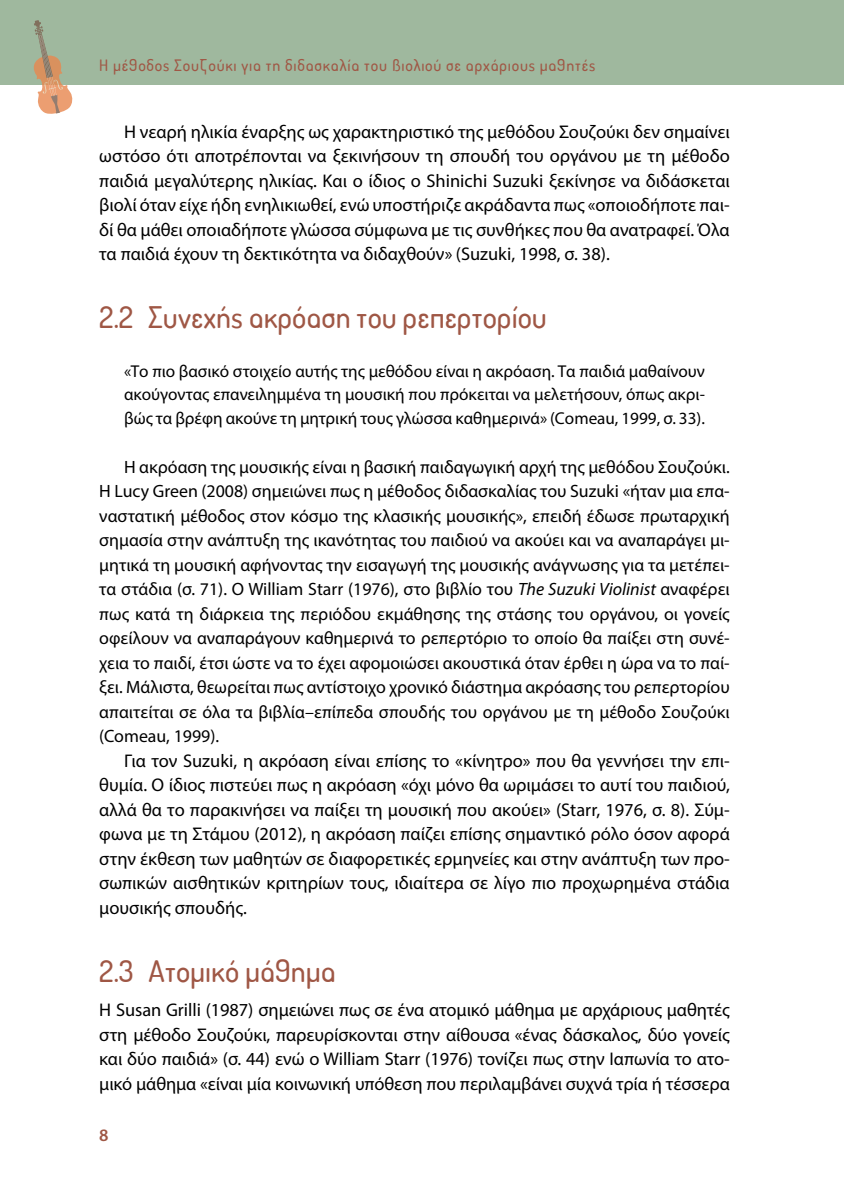
<style>
.page{position:relative;width:844px;height:1191px;background:#fff}
.page>*{position:absolute;margin:0;border:0;box-sizing:border-box;transform-origin:0 0}
.t1{font:500 29.75px "Aka Acid Dosis";color:#9f5745}
.t2{font:18.38px/24.5px "Myriad Pro";color:#000;text-align:justify}
.t3{font:17.85px/24.5px "Myriad Pro";color:#000;text-align:justify}
.t4{font:600 17.5px "Myriad Pro";color:#9f5745}
.t5{font:17.15px/23.6px "Myriad Pro";color:#000;text-align:justify}
.t6{font:500 15.75px "Aka Acid Dosis";letter-spacing:.05em;color:#9f5745}
.s1{font-style:italic}
</style>
<div class="page">
<div style="left:0;top:0;width:843px;height:84px;background:#9fb89e"></div>
<svg style="left:33px;top:20px;width:40px;height:94px"></svg>
<p class="t6" style="left:99px;top:55px;width:497px">Η μέθοδος Σουζούκι για τη διδασκαλία του βιολιού σε αρχάριους μαθητές</p>
<p class="t2" style="left:99px;top:119px;width:632px;text-indent:25px">Η νεαρή ηλικία έναρξης ως χαρακτηριστικό της μεθόδου Σουζούκι δεν σημαίνει ωστόσο ότι αποτρέπονται να ξεκινήσουν τη σπουδή του οργάνου με τη μέθοδο παιδιά μεγαλύτερης ηλικίας. Και ο ίδιος ο Shinichi Suzuki ξεκίνησε να διδάσκεται βιολί όταν είχε ήδη ενηλικιωθεί, ενώ υποστήριζε ακράδαντα πως «οποιοδήποτε παι&shy;δί θα μάθει οποιαδήποτε γλώσσα σύμφωνα με τις συνθήκες που θα ανατραφεί. Όλα τα παιδιά έχουν τη δεκτικότητα να διδαχθούν» (Suzuki, 1998, σ. 38).</p>
<h1 class="t1" style="left:99px;top:298px;width:449px">2.2 Συνεχής ακρόαση του ρεπερτορίου</h1>
<p class="t5" style="left:124px;top:359px;width:582px">«Το πιο βασικό στοιχείο αυτής της μεθόδου είναι η ακρόαση. Τα παιδιά μαθαίνουν ακούγοντας επανειλημμένα τη μουσική που πρόκειται να μελετήσουν, όπως ακρι&shy;βώς τα βρέφη ακούνε τη μητρική τους γλώσσα καθημερινά» (Cοmeau, 1999, σ. 33).</p>
<p class="t3" style="left:99px;top:454px;width:632px;text-indent:25px">Η ακρόαση της μουσικής είναι η βασική παιδαγωγική αρχή της μεθόδου Σουζούκι.<br>Η Lucy Green (2008) σημειώνει πως η μέθοδος διδασκαλίας του Suzuki «ήταν μια επα&shy;ναστατική μέθοδος στον κόσμο της κλασικής μουσικής», επειδή έδωσε πρωταρχική σημασία στην ανάπτυξη της ικανότητας του παιδιού να ακούει και να αναπαράγει μι&shy;μητικά τη μουσική αφήνοντας την εισαγωγή της μουσικής ανάγνωσης για τα μετέπει&shy;τα στάδια (σ. 71). Ο William Starr (1976), στο βιβλίο του <span class="s1">The Suzuki Violinist</span> αναφέρει πως κατά τη διάρκεια της περιόδου εκμάθησης της στάσης του οργάνου, οι γονείς οφείλουν να αναπαράγουν καθημερινά το ρεπερτόριο το οποίο θα παίξει στη συνέ&shy;χεια το παιδί, έτσι ώστε να το έχει αφομοιώσει ακουστικά όταν έρθει η ώρα να το παί&shy;ξει. Μάλιστα, θεωρείται πως αντίστοιχο χρονικό διάστημα ακρόασης του ρεπερτορίου απαιτείται σε όλα τα βιβλία–επίπεδα σπουδής του οργάνου με τη μέθοδο Σουζούκι (Comeau, 1999).</p>
<p class="t2" style="left:99px;top:748px;width:632px;text-indent:25px">Για τον Suzuki, η ακρόαση είναι επίσης το «κίνητρο» που θα γεννήσει την επι&shy;θυμία. Ο ίδιος πιστεύει πως η ακρόαση «όχι μόνο θα ωριμάσει το αυτί του παιδιού, αλλά θα το παρακινήσει να παίξει τη μουσική που ακούει» (Starr, 1976, σ. 8). Σύμ&shy;φωνα με τη Στάμου (2012), η ακρόαση παίζει επίσης σημαντικό ρόλο όσον αφορά στην έκθεση των μαθητών σε διαφορετικές ερμηνείες και στην ανάπτυξη των προ&shy;σωπικών αισθητικών κριτηρίων τους, ιδιαίτερα σε λίγο πιο προχωρημένα στάδια μουσικής σπουδής.</p>
<h1 class="t1" style="left:99px;top:951px;width:238px">2.3 Ατομικό μάθημα</h1>
<p class="t2" style="left:99px;top:997px;width:632px">Η Susan Grilli (1987) σημειώνει πως σε ένα ατομικό μάθημα με αρχάριους μαθητές στη μέθοδο Σουζούκι, παρευρίσκονται στην αίθουσα «ένας δάσκαλος, δύο γονείς και δύο παιδιά» (σ. 44) ενώ ο William Starr (1976) τονίζει πως στην Ιαπωνία το ατο&shy;μικό μάθημα «είναι μία κοινωνική υπόθεση που περιλαμβάνει συχνά τρία ή τέσσερα</p>
<p class="t4" style="left:99px;top:1124px;width:11px">8</p>
</div>
